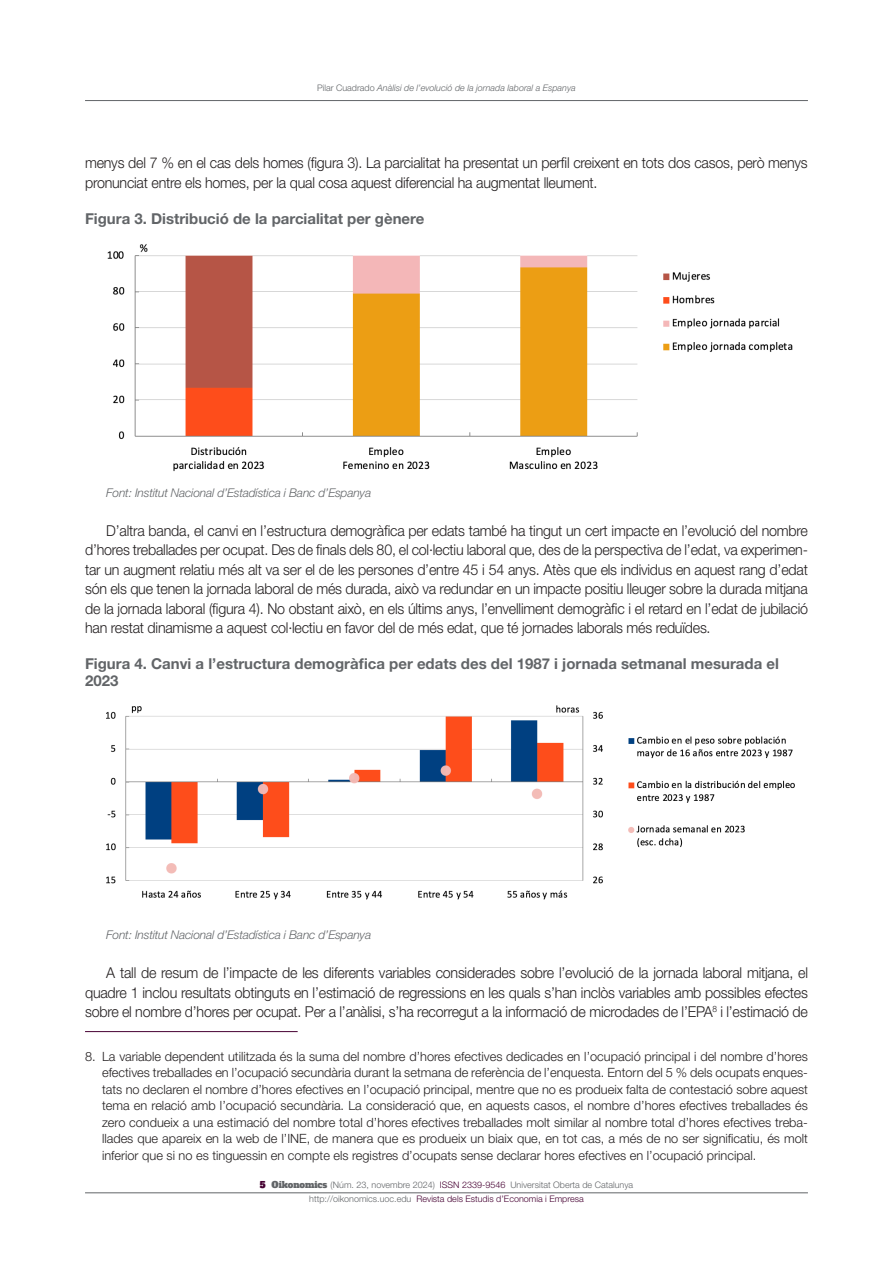
<style>
.page{position:relative;width:893px;height:1263px;background:#fff}
.page>*{position:absolute;margin:0;border:0;box-sizing:border-box;transform-origin:0 0}
._02_texto_base{font:300 15px/19.5px "Helvetica Neue LT Std";letter-spacing:-.015em;color:#231f20;text-align:justify;scale:.95 1}
._02_texto_base-2{font:700 15px/16.5px "Helvetica Neue LT Std";color:#626568}
._09_Notas{font:300 12.75px/16.5px "Helvetica Neue LT Std";color:#231f20;text-align:justify}
._02_texto_base-3{font:italic 300 12px "Helvetica Neue LT Std";letter-spacing:-.015em;color:#626568}
.t1{font:300 9px/13.6px "Helvetica Neue LT Std";color:#626568;text-align:center}
.t2{font:italic 300 9px "Helvetica Neue LT Std";color:#626568}
.s1{font-style:normal}
.s2{font-family:"Alfa Slab One";font-weight:400;color:#460132}
.s3{font-family:"Alfa Slab One";font-weight:400}
.s4{color:#460132}
</style>
<div class="page">
<hr style="left:85px;top:100px;width:723px;height:1px;background:#626568">
<hr style="left:85px;top:1192px;width:723px;height:1px;background:#626568">
<img style="left:107px;top:244px;width:686px;height:227px">
<img style="left:106px;top:705px;width:689px;height:195px">
<hr style="left:85px;top:1031px;width:213px;height:1px;background:#460132">
<p class="t2" style="left:317px;top:82px;width:260px"><span class="s1">Pilar Cuadrado</span> Anàlisi de l’evolució de la jornada laboral a Espanya</p>
<p class="_02_texto_base" style="left:85px;top:153px;width:762px">menys del 7 % en el cas dels homes (figura 3). La parcialitat ha presentat un perfil creixent en tots dos casos, però menys pronunciat entre els homes, per la qual cosa aquest diferencial ha augmentat lleument.</p>
<p class="_02_texto_base-2" style="left:85px;top:210px;width:341px">Figura 3. Distribució de la parcialitat per gènere</p>
<p class="_02_texto_base-3" style="left:106px;top:485px;width:266px">Font: Institut Nacional d’Estadística i Banc d’Espanya</p>
<p class="_02_texto_base" style="left:85px;top:520px;width:762px;text-indent:21px">D’altra banda, el canvi en l’estructura demogràfica per edats també ha tingut un cert impacte en l’evolució del nombre d’hores treballades per ocupat. Des de finals dels 80, el col·lectiu laboral que, des de la perspectiva de l’edat, va experimen&shy;tar un augment relatiu més alt va ser el de les persones d’entre 45 i 54 anys. Atès que els individus en aquest rang d’edat són els que tenen la jornada laboral de més durada, això va redundar en un impacte positiu lleuger sobre la durada mitjana de la jornada laboral (figura 4). No obstant això, en els últims anys, l’envelliment demogràfic i el retard en l’edat de jubilació han restat dinamisme a aquest col·lectiu en favor del de més edat, que té jornades laborals més reduïdes.</p>
<p class="_02_texto_base-2" style="left:85px;top:655px;width:695px">Figura 4. Canvi a l’estructura demogràfica per edats des del 1987 i jornada setmanal mesurada el<br>2023</p>
<p class="_02_texto_base-3" style="left:106px;top:928px;width:266px">Font: Institut Nacional d’Estadística i Banc d’Espanya</p>
<p class="_02_texto_base" style="left:85px;top:963px;width:762px;text-indent:21px">A tall de resum de l’impacte de les diferents variables considerades sobre l’evolució de la jornada laboral mitjana, el quadre 1 inclou resultats obtinguts en l’estimació de regressions en les quals s’han inclòs variables amb possibles efectes sobre el nombre d’hores per ocupat. Per a l’anàlisi, s’ha recorregut a la informació de microdades de l’EPA<sup>8</sup> i l’estimació de</p>
<p class="_09_Notas" style="left:102px;top:1048px;width:707px;text-indent:-17px">8. La variable dependent utilitzada és la suma del nombre d’hores efectives dedicades en l’ocupació principal i del nombre d’hores efectives treballades en l’ocupació secundària durant la setmana de referència de l’enquesta. Entorn del 5 % dels ocupats enques&shy;tats no declaren el nombre d’hores efectives en l’ocupació principal, mentre que no es produeix falta de contestació sobre aquest tema en relació amb l’ocupació secundària. La consideració que, en aquests casos, el nombre d’hores efectives treballades és zero condueix a una estimació del nombre total d’hores efectives treballades molt similar al nombre total d’hores efectives treba&shy;llades que apareix en la web de l’INE, de manera que es produeix un biaix que, en tot cas, a més de no ser significatiu, és molt inferior que si no es tinguessin en compte els registres d’ocupats sense declarar hores efectives en l’ocupació principal.</p>
<p class="t1" style="left:260px;top:1178px;width:375px"><span class="s2">5</span> <span class="s3">Oikonomics</span> (Núm. 23, novembre 2024) <span class="s4">ISSN 2339-9546</span> Universitat Oberta de Catalunya http://oikonomics.uoc.edu <span class="s4">Revista dels Estudis d’Economia i Empresa</span></p>
</div>
